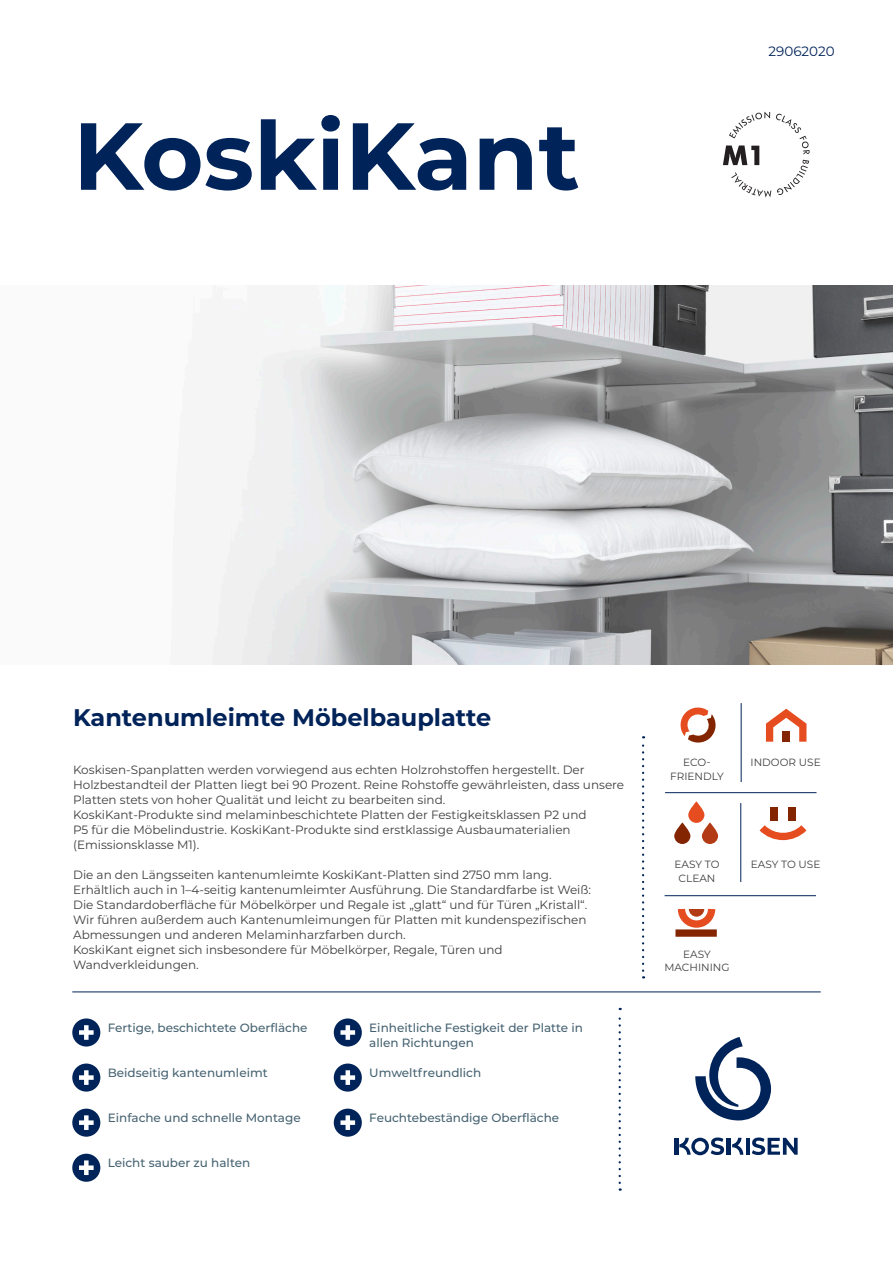
<style>
.page{position:relative;width:893px;height:1263px;background:#fff}
.page>*{position:absolute;margin:0;border:0;box-sizing:border-box;transform-origin:0 0}
.t1{font:700 94.95px "Montserrat";color:#002359}
.t2{font:700 24px "Montserrat";color:#002359}
.base{font:13.5px "Montserrat";color:#002359}
.base-2{font:12px/15px "Montserrat";color:#3e3e3f}
.Benefits_list{font:500 12px/15px "Montserrat";color:#476372}
.icon_text{font:10.5px/13.5px "Montserrat";color:#3e3e3f;text-align:center}
</style>
<div class="page">
<img style="left:212px;top:286px;width:681px;height:378px">
<hr style="left:746px;top:1138px;width:3px;height:17px;background:#002359">
<hr style="left:674px;top:1138px;width:4px;height:17px;background:#002359">
<hr style="left:727px;top:1138px;width:4px;height:17px;background:#002359">
<svg style="left:752px;top:1137px;width:46px;height:18px"></svg>
<svg style="left:679px;top:1137px;width:45px;height:18px"></svg>
<svg style="left:732px;top:1138px;width:11px;height:17px"></svg>
<svg style="left:695px;top:1037px;width:76px;height:83px"></svg>
<svg style="left:642px;top:736px;width:2px;height:242px"></svg>
<svg style="left:619px;top:1008px;width:2px;height:183px"></svg>
<div style="left:72px;top:1018px;width:28px;height:28px;background:#002359;border-radius:50%"></div>
<div style="left:84px;top:1025px;width:5px;height:15px;background:#fff"></div>
<div style="left:79px;top:1030px;width:15px;height:5px;background:#fff"></div>
<div style="left:72px;top:1063px;width:28px;height:28px;background:#002359;border-radius:50%"></div>
<div style="left:84px;top:1070px;width:5px;height:15px;background:#fff"></div>
<div style="left:79px;top:1075px;width:15px;height:5px;background:#fff"></div>
<div style="left:334px;top:1018px;width:28px;height:28px;background:#002359;border-radius:50%"></div>
<svg style="left:346px;top:1025px;width:4px;height:15px"></svg>
<div style="left:340px;top:1030px;width:15px;height:5px;background:#fff"></div>
<div style="left:72px;top:1108px;width:28px;height:29px;background:#002359;border-radius:50%"></div>
<div style="left:84px;top:1115px;width:5px;height:15px;background:#fff"></div>
<div style="left:79px;top:1120px;width:15px;height:5px;background:#fff"></div>
<div style="left:334px;top:1063px;width:28px;height:28px;background:#002359;border-radius:50%"></div>
<svg style="left:346px;top:1070px;width:4px;height:15px"></svg>
<div style="left:340px;top:1075px;width:15px;height:5px;background:#fff"></div>
<div style="left:72px;top:1154px;width:28px;height:28px;background:#002359;border-radius:50%"></div>
<div style="left:84px;top:1160px;width:5px;height:15px;background:#fff"></div>
<div style="left:79px;top:1165px;width:15px;height:5px;background:#fff"></div>
<div style="left:334px;top:1108px;width:28px;height:29px;background:#002359;border-radius:50%"></div>
<hr style="left:346px;top:1115px;width:4px;height:15px;background:#fff">
<div style="left:340px;top:1120px;width:15px;height:5px;background:#fff"></div>
<hr style="left:72px;top:991px;width:749px;height:1px;background:#002359">
<hr style="left:665px;top:895px;width:151px;height:1px;background:#002359">
<hr style="left:665px;top:792px;width:151px;height:1px;background:#002359">
<hr style="left:740px;top:803px;width:1px;height:79px;background:#002359">
<hr style="left:741px;top:703px;width:1px;height:79px;background:#002359">
<div style="left:675px;top:929px;width:42px;height:8px;background:#832501"></div>
<svg style="left:675px;top:908px;width:42px;height:23px"></svg>
<svg style="left:680px;top:707px;width:36px;height:36px"></svg>
<div style="left:770px;top:807px;width:7px;height:14px;background:#832501"></div>
<div style="left:789px;top:807px;width:7px;height:14px;background:#832501"></div>
<svg style="left:760px;top:825px;width:46px;height:15px"></svg>
<svg style="left:688px;top:801px;width:16px;height:22px"></svg>
<svg style="left:674px;top:822px;width:16px;height:22px"></svg>
<svg style="left:702px;top:822px;width:16px;height:22px"></svg>
<svg style="left:766px;top:709px;width:40px;height:33px"></svg>
<svg style="left:723px;top:112px;width:87px;height:86px"></svg>
<h1 class="t1" style="left:73px;top:88px;width:508px">KoskiKant</h1>
<p class="base" style="left:769px;top:42px;width:68px">29062020</p>
<h3 class="t2" style="left:73px;top:700px;width:420px">Kantenumleimte Möbelbauplatte</h3>
<p class="base-2" style="left:73px;top:762px;width:553px">Koskisen-Spanplatten werden vorwiegend aus echten Holzrohstoffen hergestellt. Der<br>Holzbestandteil der Platten liegt bei 90 Prozent. Reine Rohstoffe gewährleisten, dass unsere<br>Platten stets von hoher Qualität und leicht zu bearbeiten sind.</p>
<p class="base-2" style="left:73px;top:807px;width:515px">KoskiKant-Produkte sind melaminbeschichtete Platten der Festigkeitsklassen P2 und<br>P5 für die Möbelindustrie. KoskiKant-Produkte sind erstklassige Ausbaumaterialien (Emissionsklasse M1).</p>
<p class="base-2" style="left:73px;top:867px;width:519px">Die an den Längsseiten kantenumleimte KoskiKant-Platten sind 2750 mm lang.<br>Erhältlich auch in 1–4-seitig kantenumleimter Ausführung. Die Standardfarbe ist Weiß:<br>Die Standardoberfläche für Möbelkörper und Regale ist „glatt“ und für Türen „Kristall“.<br>Wir führen außerdem auch Kantenumleimungen für Platten mit kundenspezifischen Abmessungen und anderen Melaminharzfarben durch.</p>
<p class="base-2" style="left:73px;top:942px;width:431px">KoskiKant eignet sich insbesondere für Möbelkörper, Regale, Türen und<br>Wandverkleidungen.</p>
<p class="Benefits_list" style="left:108px;top:1020px;width:201px">Fertige, beschichtete Oberfläche</p>
<p class="Benefits_list" style="left:108px;top:1065px;width:161px">Beidseitig kantenumleimt</p>
<p class="Benefits_list" style="left:108px;top:1110px;width:195px">Einfache und schnelle Montage</p>
<p class="Benefits_list" style="left:108px;top:1155px;width:144px">Leicht sauber zu halten</p>
<p class="Benefits_list" style="left:369px;top:1020px;width:215px">Einheitliche Festigkeit der Platte in allen Richtungen</p>
<p class="Benefits_list" style="left:369px;top:1065px;width:113px">Umweltfreundlich</p>
<p class="Benefits_list" style="left:369px;top:1110px;width:192px">Feuchtebeständige Oberfläche</p>
<p class="icon_text" style="left:670px;top:756px;width:55px">ECO-<br>FRIENDLY</p>
<p class="icon_text" style="left:750px;top:756px;width:72px">INDOOR USE</p>
<p class="icon_text" style="left:674px;top:857px;width:47px">EASY TO</p>
<p class="icon_text" style="left:751px;top:857px;width:71px">EASY TO USE</p>
<p class="icon_text" style="left:679px;top:871px;width:38px">CLEAN</p>
<p class="icon_text" style="left:664px;top:947px;width:67px">EASY<br>MACHINING</p>
</div>
